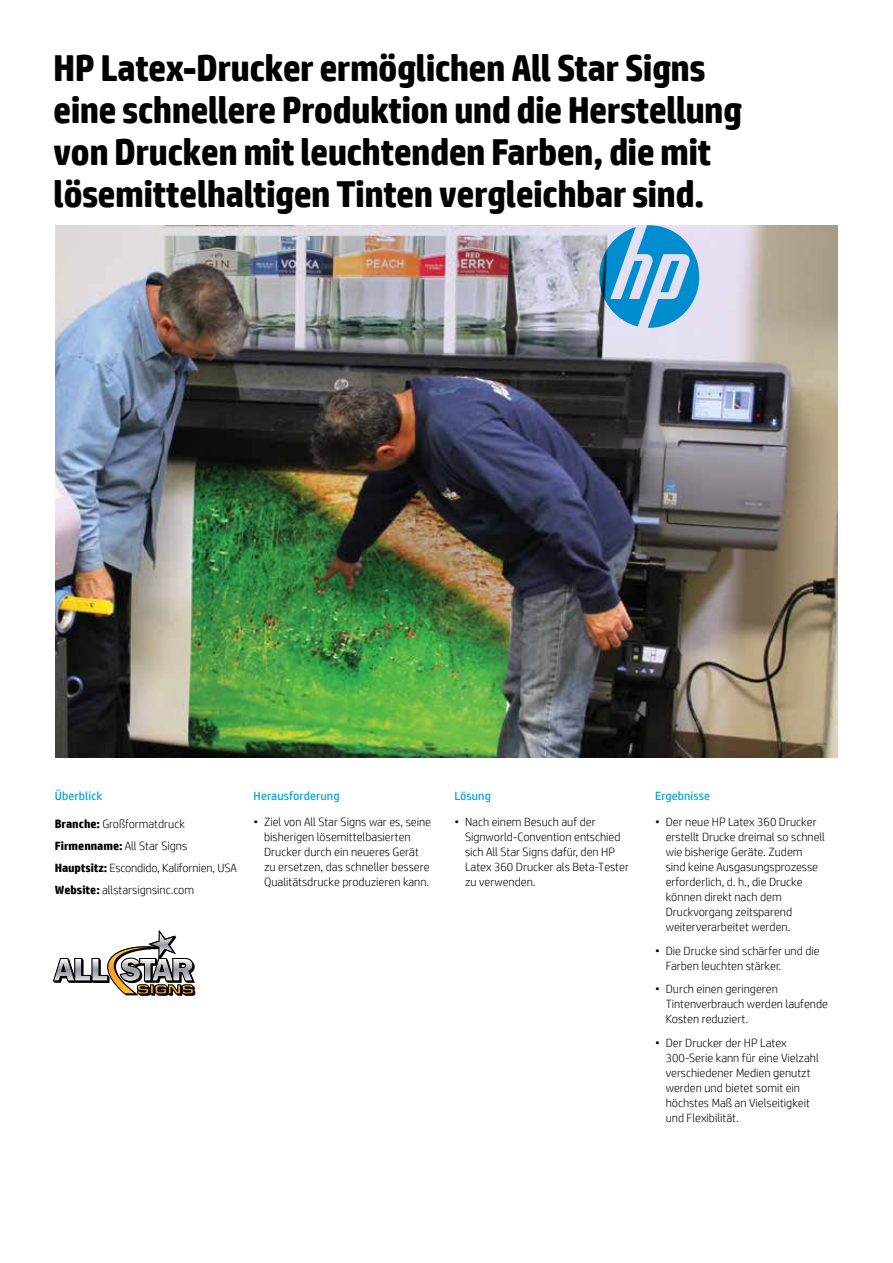
<style>
.page{position:relative;width:893px;height:1263px;background:#fff}
.page>*{position:absolute;margin:0;border:0;box-sizing:border-box;transform-origin:0 0}
.t1{font:700 37.5px/42px "HP Simplified";letter-spacing:-.02em;color:#000;scale:.96 1}
.bullets{font:300 12px/15px "HP Simplified";color:#000}
.AT_A_GLANCE{font:300 12px "HP Simplified";letter-spacing:-.005em;color:#000}
.sub-headers_solution{font:12px "HP Simplified";letter-spacing:.01em;color:#00a1dd}
.s1{font-weight:700}
</style>
<div class="page">
<img style="left:55px;top:225px;width:783px;height:532px">
<svg style="left:53px;top:930px;width:142px;height:66px"></svg>
<svg style="left:599px;top:225px;width:100px;height:103px"></svg>
<p class="t1" style="left:53px;top:46px;width:719px">HP Latex-Drucker ermöglichen All Star Signs eine schnellere Produktion und die Herstellung von Drucken mit leuchtenden Farben, die mit lösemittelhaltigen Tinten vergleichbar sind.</p>
<p class="sub-headers_solution" style="left:55px;top:789px;width:49px">Überblick</p>
<p class="AT_A_GLANCE" style="left:55px;top:817px;width:132px"><span class="s1">Branche:</span> Großformatdruck</p>
<p class="AT_A_GLANCE" style="left:55px;top:839px;width:134px"><span class="s1">Firmenname:</span> All Star Signs</p>
<p class="AT_A_GLANCE" style="left:55px;top:861px;width:183px"><span class="s1">Hauptsitz:</span> Escondido, Kalifornien, USA</p>
<p class="AT_A_GLANCE" style="left:55px;top:883px;width:141px"><span class="s1">Website:</span> allstarsignsinc.com</p>
<p class="sub-headers_solution" style="left:254px;top:789px;width:87px">Herausforderung</p>
<p class="bullets" style="left:264px;top:814px;width:169px;text-indent:-10px">• Ziel von All Star Signs war es, seine bisherigen lösemittelbasierten Drucker durch ein neueres Gerät zu ersetzen, das schneller bessere Qualitätsdrucke produzieren kann.</p>
<p class="sub-headers_solution" style="left:454px;top:789px;width:38px">Lösung</p>
<p class="bullets" style="left:465px;top:814px;width:166px;text-indent:-11px">• Nach einem Besuch auf der<br>Signworld-Convention entschied sich All Star Signs dafür, den HP<br>Latex 360 Drucker als Beta-Tester zu verwenden.</p>
<p class="sub-headers_solution" style="left:655px;top:789px;width:57px">Ergebnisse</p>
<p class="bullets" style="left:666px;top:814px;width:161px;text-indent:-11px">• Der neue HP Latex 360 Drucker erstellt Drucke dreimal so schnell wie bisherige Geräte. Zudem sind keine Ausgasungsprozesse erforderlich, d. h., die Drucke können direkt nach dem<br>Druckvorgang zeitsparend weiterverarbeitet werden.</p>
<p class="bullets" style="left:666px;top:943px;width:156px;text-indent:-11px">• Die Drucke sind schärfer und die<br>Farben leuchten stärker.</p>
<p class="bullets" style="left:666px;top:981px;width:164px;text-indent:-11px">• Durch einen geringeren<br>Tintenverbrauch werden laufende<br>Kosten reduziert.</p>
<p class="bullets" style="left:666px;top:1035px;width:155px;text-indent:-11px">• Der Drucker der HP Latex<br>300-Serie kann für eine Vielzahl verschiedener Medien genutzt werden und bietet somit ein höchstes Maß an Vielseitigkeit und Flexibilität.</p>
</div>
